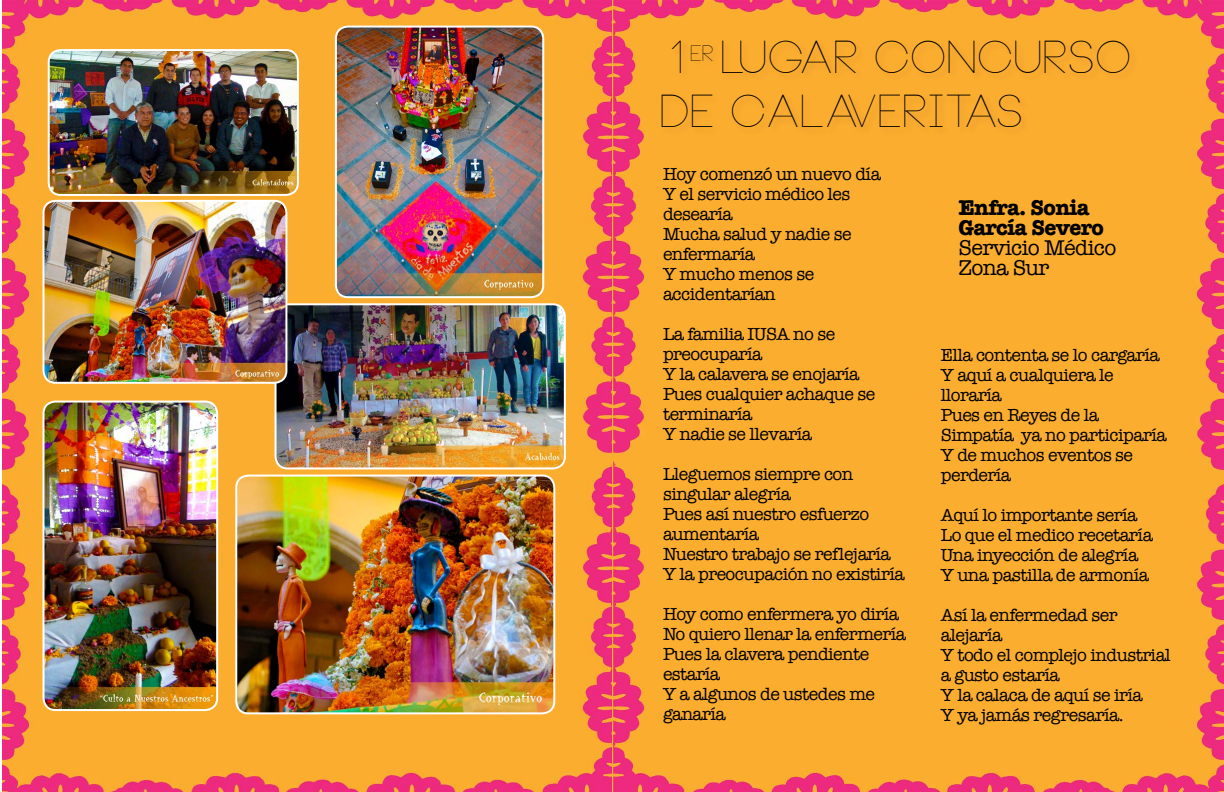
<style>
.page{position:relative;width:1224px;height:792px;background:#fff}
.page>*{position:absolute;margin:0;border:0;box-sizing:border-box;transform-origin:0 0}
.t1{font:100 45px/54px "Neou";color:#000}
.t2{font:700 22px/20px "American Typewriter";letter-spacing:-.03em;color:#000}
.t3{font:22px/20px "American Typewriter";letter-spacing:-.03em;color:#000}
.t4{font:18px/20px "American Typewriter";letter-spacing:-.03em;color:#000}
</style>
<div class="page">
<img style="left:2px;top:0;width:610px;height:792px">
<img style="left:612px;top:0;width:612px;height:792px">
<img style="left:276px;top:304px;width:289px;height:164px">
<div style="left:275px;top:303px;width:291px;height:166px;border:2px solid #fff;border-radius:12px"></div>
<img style="left:49px;top:50px;width:249px;height:145px">
<div style="left:48px;top:49px;width:251px;height:147px;border:2px solid #fff;border-radius:12px"></div>
<img style="left:336px;top:27px;width:207px;height:270px">
<div style="left:335px;top:26px;width:209px;height:272px;border:2px solid #fff;border-radius:12px"></div>
<img style="left:44px;top:201px;width:242px;height:182px">
<div style="left:43px;top:200px;width:244px;height:184px;border:2px solid #fff;border-radius:12px"></div>
<img style="left:236px;top:476px;width:318px;height:237px">
<div style="left:235px;top:475px;width:320px;height:239px;border:2px solid #fff;border-radius:12px"></div>
<img style="left:44px;top:402px;width:173px;height:308px">
<div style="left:43px;top:401px;width:175px;height:310px;border:2px solid #fff;border-radius:12px"></div>
<div style="left:660px;top:40px;width:479px;height:97px;background:#fbad2f"></div>
<h1 class="t1" style="left:662px;top:33px;width:474px">1<sup>ER</sup> LUGAR CONCURSO<br>DE CALAVERITAS</h1>
<p class="t4" style="left:663px;top:164px;width:219px">Hoy comenzó un nuevo día<br>Y el servicio médico les desearía<br>Mucha salud y nadie se enfermaría<br>Y mucho menos se accidentarían</p>
<p class="t4" style="left:663px;top:324px;width:214px">La familia IUSA no se preocuparía<br>Y la calavera se enojaría<br>Pues cualquier achaque se terminaría<br>Y nadie se llevaría</p>
<p class="t4" style="left:663px;top:464px;width:243px">Lleguemos siempre con singular alegría<br>Pues así nuestro esfuerzo aumentaría<br>Nuestro trabajo se reflejaría<br>Y la preocupación no existiría</p>
<p class="t4" style="left:663px;top:604px;width:245px">Hoy como enfermera yo diría<br>No quiero llenar la enfermería<br>Pues la clavera pendiente estaría<br>Y a algunos de ustedes me ganaría</p>
<p class="t2" style="left:958px;top:196px;width:147px">Enfra. Sonia<br>García Severo</p>
<p class="t3" style="left:958px;top:237px;width:160px">Servicio Médico<br>Zona Sur</p>
<p class="t4" style="left:941px;top:345px;width:227px">Ella contenta se lo cargaría<br>Y aquí a cualquiera le lloraría<br>Pues en Reyes de la<br>Simpatía ya no participaría<br>Y de muchos eventos se perdería</p>
<p class="t4" style="left:941px;top:505px;width:214px">Aquí lo importante sería<br>Lo que el medico recetaría<br>Una inyección de alegría<br>Y una pastilla de armonía</p>
<p class="t4" style="left:941px;top:605px;width:232px">Así la enfermedad ser alejaría<br>Y todo el complejo industrial a gusto estaría<br>Y la calaca de aquí se iría<br>Y ya jamás regresaría.</p>
</div>
